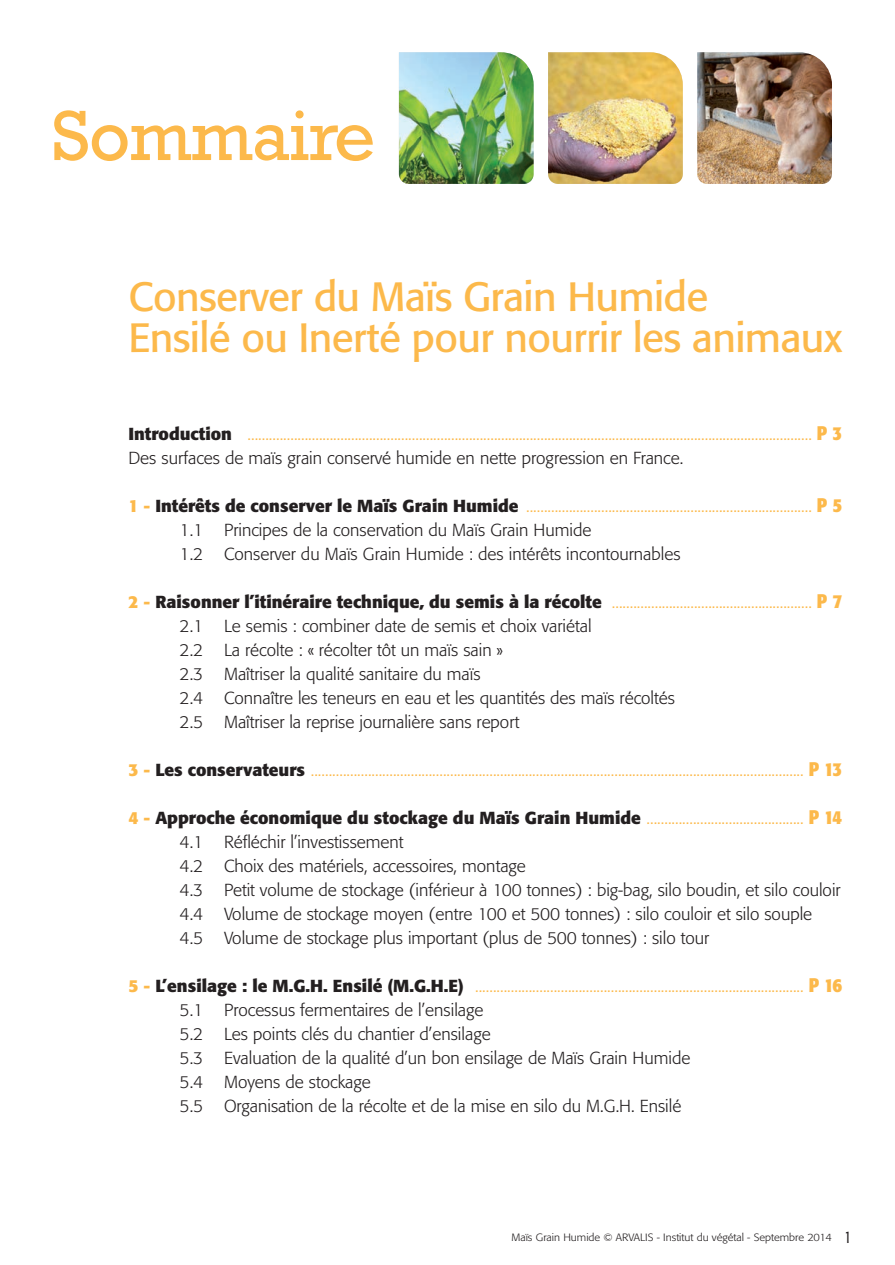
<style>
.page{position:relative;width:895px;height:1265px;background:#fff}
.page>*{position:absolute;margin:0;border:0;box-sizing:border-box;transform-origin:0 0}
.t1{font:72px "Rockwell";letter-spacing:-.015em;color:#fcb94b}
.t2{font:40.5px/40.5px "Formata";letter-spacing:-.015em;color:#fcb94b}
.t3{font:300 17.25px/24px "Formata";color:#231f20}
.t4{font:300 17.25px/24px "Formata";color:#fcb94b}
.t5{font:300 10.5px "Formata";color:#231f20;scale:1.05 1}
.s1{font-weight:700;color:#231f20}
.s2{font-weight:700;font-stretch:condensed;font-size:19.5px}
.s3{color:#231f20}
.s4{font-weight:700;color:#fcb94b}
.s5{font-weight:700}
.s6{color:#fcb94b}
.s7{font-weight:700;font-stretch:condensed;font-size:19.5px;color:#fcb94b}
.s8{font-weight:400;font-size:16.5px}
</style>
<div class="page">
<img style="left:697px;top:52px;width:135px;height:132px">
<img style="left:548px;top:52px;width:135px;height:132px">
<img style="left:399px;top:52px;width:134px;height:132px">
<h1 class="t1" style="left:52px;top:93px;width:325px">Sommaire</h1>
<h2 class="t2" style="left:128px;top:280px;width:715px">Conserver du Maïs Grain Humide<br>Ensilé ou Inerté pour nourrir les animaux</h2>
<p class="t4" style="left:128px;top:423px;width:715px"><span class="s1">Introduction</span> .............................................................................................................................................................. <span class="s2">P 3<br></span><span class="s3">Des surfaces de maïs grain conservé humide en nette progression en France.</span></p>
<p class="t3" style="left:180px;top:495px;width:664px;text-indent:-51px"><span class="s4">1 -</span> <span class="s5">Intérêts de conserver le Maïs Grain Humide</span> <span class="s6">................................................................................</span> <span class="s7">P 5<br></span>1.1 Principes de la conservation du Maïs Grain Humide<br>1.2 Conserver du Maïs Grain Humide : des intérêts incontournables</p>
<p class="t3" style="left:180px;top:591px;width:664px;text-indent:-51px"><span class="s4">2 -</span> <span class="s5">Raisonner l’itinéraire technique, du semis à la récolte</span> <span class="s6">........................................................</span> <span class="s7">P 7<br></span>2.1 Le semis : combiner date de semis et choix variétal<br>2.2 La récolte : « récolter tôt un maïs sain »<br>2.3 Maîtriser la qualité sanitaire du maïs<br>2.4 Connaître les teneurs en eau et les quantités des maïs récoltés<br>2.5 Maîtriser la reprise journalière sans report</p>
<p class="t4" style="left:128px;top:759px;width:715px"><span class="s5">3 -</span> <span class="s1">Les conservateurs</span> .......................................................................................................................................... <span class="s2">P 13</span></p>
<p class="t3" style="left:180px;top:807px;width:664px;text-indent:-51px"><span class="s4">4 -</span> <span class="s5">Approche économique du stockage du Maïs Grain Humide</span> <span class="s6">............................................</span> <span class="s7">P 14<br></span>4.1 Réfléchir l’investissement<br>4.2 Choix des matériels, accessoires, montage<br>4.3 Petit volume de stockage (inférieur à 100 tonnes) : big-bag, silo boudin, et silo couloir 4.4 Volume de stockage moyen (entre 100 et 500 tonnes) : silo couloir et silo souple<br>4.5 Volume de stockage plus important (plus de 500 tonnes) : silo tour</p>
<p class="t3" style="left:180px;top:975px;width:664px;text-indent:-51px"><span class="s4">5 -</span> <span class="s5">L’ensilage : le M.G.H. Ensilé (M.G.H.E)</span> <span class="s6">............................................................................................</span> <span class="s7">P 16<br></span>5.1 Processus fermentaires de l’ensilage<br>5.2 Les points clés du chantier d’ensilage<br>5.3 Evaluation de la qualité d’un bon ensilage de Maïs Grain Humide<br>5.4 Moyens de stockage<br>5.5 Organisation de la récolte et de la mise en silo du M.G.H. Ensilé</p>
<p class="t5" style="left:511px;top:1233px;width:325px">Maïs Grain Humide © ARVALIS - Institut du végétal - Septembre 2014 <span class="s8">1</span></p>
</div>
